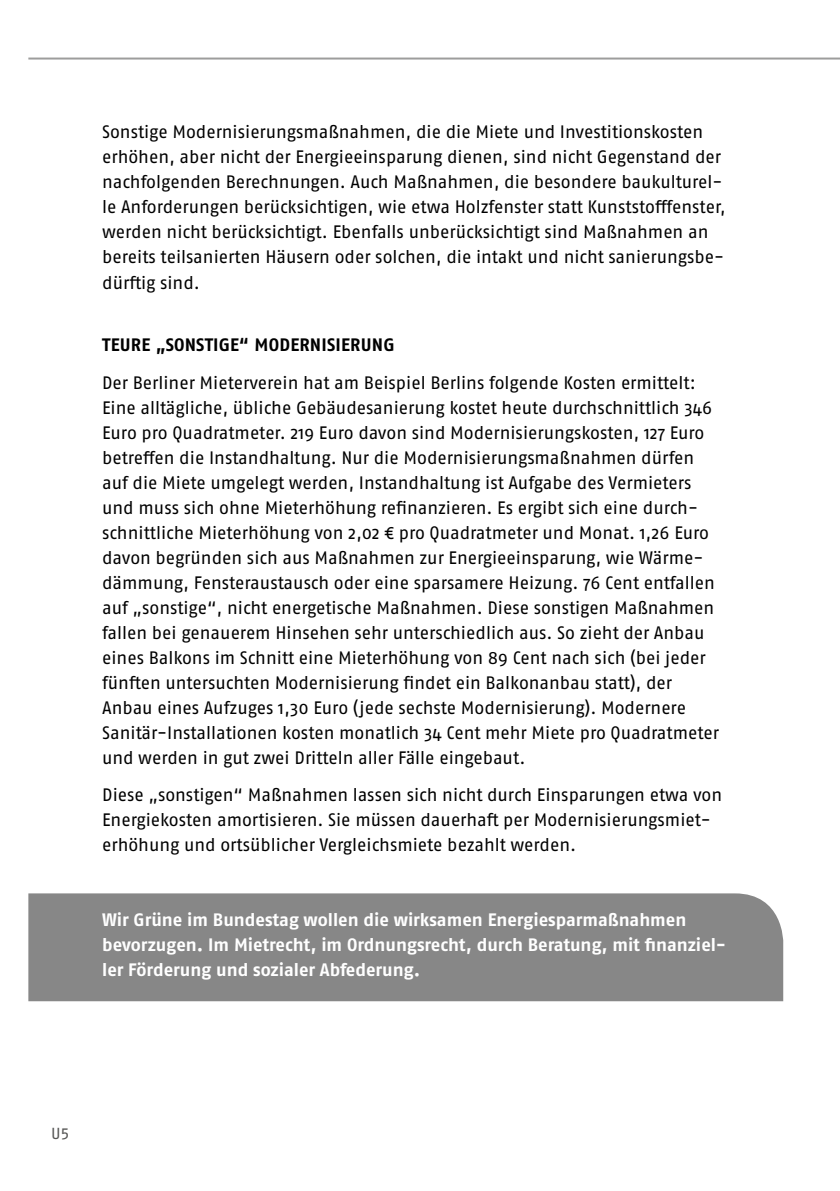
<style>
.page{position:relative;width:840px;height:1191px;background:#fff}
.page>*{position:absolute;margin:0;border:0;box-sizing:border-box;transform-origin:0 0}
.t1{font:18px/25px "Fago OT";letter-spacing:-.005em;color:#000}
.t2{font:700 18px/25px "Fago OT";letter-spacing:-.005em;color:#fff}
.t3{font:700 18px "Fago OT";letter-spacing:.01em;color:#000}
.t4{font:16px "Fago OT";color:#575756}
</style>
<div class="page">
<svg style="left:28px;top:57px;width:811px;height:3px;background:#bdbdbc"></svg>
<div style="left:28px;top:893px;width:754px;height:108px;background:#878787"></div>
<p class="t1" style="left:102px;top:120px;width:624px">Sonstige Modernisierungsmaßnahmen, die die Miete und Investitionskosten erhöhen, aber nicht der Energieeinsparung dienen, sind nicht Gegenstand der nachfolgenden Berechnungen. Auch Maßnahmen, die besondere baukulturel&shy;le Anforderungen berücksichtigen, wie etwa Holzfenster statt Kunststofffenster, werden nicht berücksichtigt. Ebenfalls unberücksichtigt sind Maßnahmen an bereits teilsanierten Häusern oder solchen, die intakt und nicht sanierungsbe&shy;dürftig sind.</p>
<p class="t3" style="left:102px;top:334px;width:294px">Teure „sonstige“ Modernisierung</p>
<p class="t1" style="left:102px;top:370px;width:618px">Der Berliner Mieterverein hat am Beispiel Berlins folgende Kosten ermittelt:<br>Eine alltägliche, übliche Gebäudesanierung kostet heute durchschnittlich 346<br>Euro pro Quadratmeter. 219 Euro davon sind Modernisierungskosten, 127 Euro betreffen die Instandhaltung. Nur die Modernisierungsmaßnahmen dürfen auf die Miete umgelegt werden, Instandhaltung ist Aufgabe des Vermieters und muss sich ohne Mieterhöhung refinanzieren. Es ergibt sich eine durch&shy;schnittliche Mieterhöhung von 2,02 € pro Quadratmeter und Monat. 1,26 Euro davon begründen sich aus Maßnahmen zur Energieeinsparung, wie Wärme&shy;dämmung, Fensteraustausch oder eine sparsamere Heizung. 76 Cent entfallen auf „sonstige“, nicht energetische Maßnahmen. Diese sonstigen Maßnahmen fallen bei genauerem Hinsehen sehr unterschiedlich aus. So zieht der Anbau eines Balkons im Schnitt eine Mieterhöhung von 89 Cent nach sich (bei jeder fünften untersuchten Modernisierung findet ein Balkonanbau statt), der Anbau eines Aufzuges 1,30 Euro (jede sechste Modernisierung). Modernere Sanitär-Installationen kosten monatlich 34 Cent mehr Miete pro Quadratmeter und werden in gut zwei Dritteln aller Fälle eingebaut.</p>
<p class="t1" style="left:102px;top:782px;width:621px">Diese „sonstigen“ Maßnahmen lassen sich nicht durch Einsparungen etwa von<br>Energiekosten amortisieren. Sie müssen dauerhaft per Modernisierungsmiet&shy;erhöhung und ortsüblicher Vergleichsmiete bezahlt werden.</p>
<p class="t2" style="left:102px;top:907px;width:624px">Wir Grüne im Bundestag wollen die wirksamen Energiesparmaßnahmen bevorzugen. I m Mietrecht, im Ordnungsrecht, durch Beratung, mit finanziel&shy;ler Förderung und sozialer Abfederung.</p>
<p class="t4" style="left:51px;top:1123px;width:20px">u5</p>
</div>
